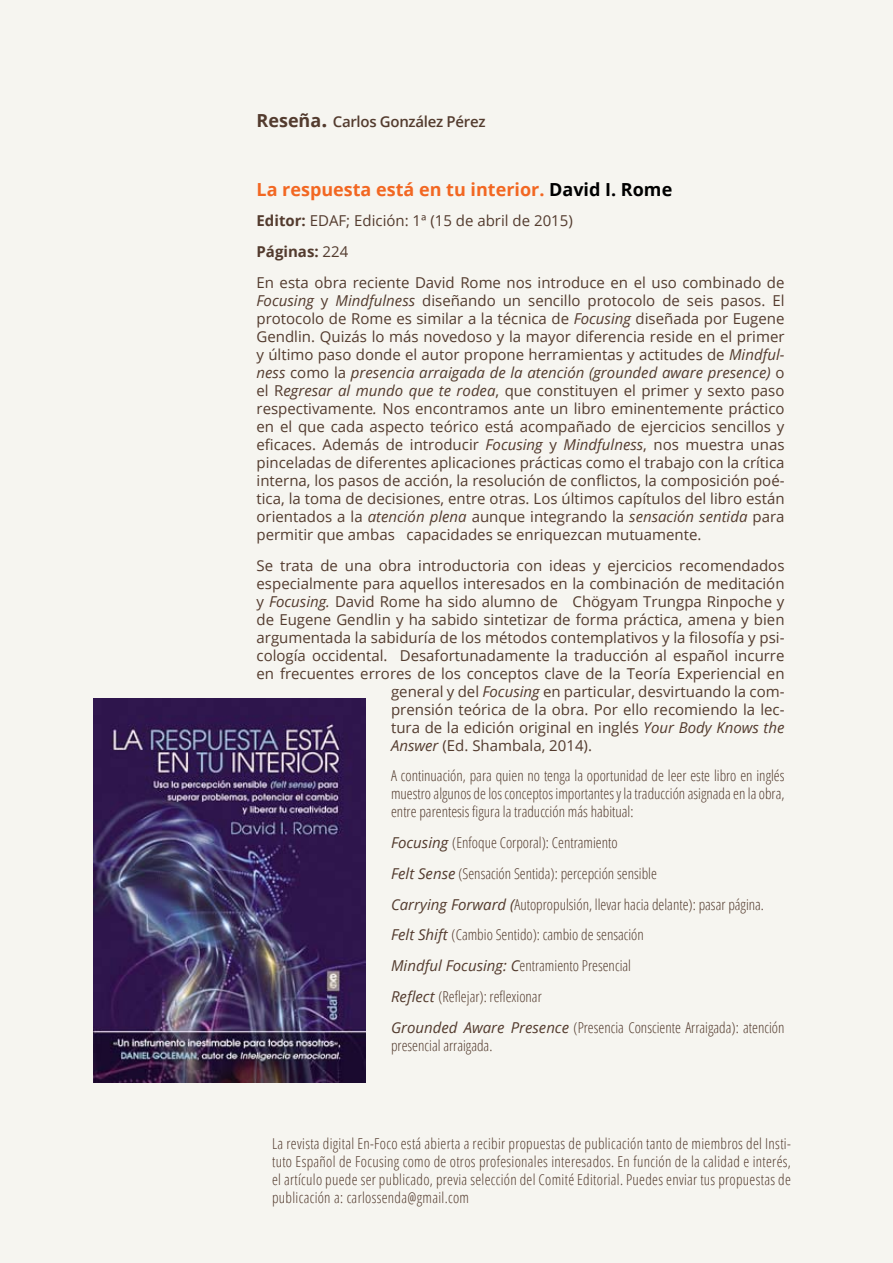
<style>
.page{position:relative;width:893px;height:1263px;background:#f6f5f0}
.page>*{position:absolute;margin:0;border:0;box-sizing:border-box;transform-origin:0 0}
.t1{font:700 18px "Open Sans";color:#f26722}
.t2{font:15px/18px "Open Sans";color:#533b2e}
.t3{font:300 condensed 15px/30.8px "Open Sans";color:#533b2e;text-align:justify}
.t4{font:600 15px "Open Sans";letter-spacing:-.02em;color:#533b2e}
.s1{font-weight:700;font-size:18px}
.s2{font-weight:700;font-size:21px}
.s3{color:#000}
.s4{font-weight:700}
.s5{font-style:italic}
.s6{font-weight:400;font-style:italic;font-stretch:normal}
</style>
<div class="page">
<img style="left:93px;top:698px;width:273px;height:384px">
<p class="t4" style="left:257px;top:111px;width:230px"><span class="s1">Reseña</span><span class="s2">.</span> Carlos González Pérez</p>
<p class="t1" style="left:257px;top:176px;width:417px">La respuesta está en tu interior. <span class="s3">David I. Rome</span></p>
<p class="t2" style="left:257px;top:205px;width:529px;line-height:30.8px"><span class="s4">Editor:</span> EDAF; Edición: 1ª (15 de abril de 2015)<br><span class="s4">Páginas:</span> 224<br>En esta obra reciente David Rome nos introduce en el uso combinado de</p>
<p class="t2" style="left:257px;top:291px;width:530px;text-align:justify"><span class="s5">Focusing</span> y <span class="s5">Mindfulness</span> diseñando un sencillo protocolo de seis pasos. El protocolo de Rome es similar a la técnica de <span class="s5">Focusing</span> diseñada por Eugene Gendlin. Quizás lo más novedoso y la mayor diferencia reside en el primer y último paso donde el autor propone herramientas y actitudes de <span class="s5">Mindful&shy;ness</span> como la <span class="s5">presencia arraigada de la atención (grounded aware presence)</span> o el R<span class="s5">egresar al mundo que te rodea</span>, que constituyen el primer y sexto paso respectivamente<span class="s5">.</span> Nos encontramos ante un libro eminentemente práctico en el que cada aspecto teórico está acompañado de ejercicios sencillos y eficaces. Además de introducir <span class="s5">Focusing</span> y <span class="s5">Mindfulness</span>, nos muestra unas pinceladas de diferentes aplicaciones prácticas como el trabajo con la crítica interna, los pasos de acción, la resolución de conflictos, la composición poé&shy;tica, la toma de decisiones, entre otras. Los últimos capítulos del libro están orientados a la <span class="s5">atención plena</span> aunque integrando la <span class="s5">sensación sentida</span> para permitir que ambas capacidades se enriquezcan mutuamente.</p>
<p class="t2" style="left:257px;top:556px;width:529px">Se trata de una obra introductoria con ideas y ejercicios recomendados</p>
<p class="t2" style="left:257px;top:574px;width:529px">especialmente para aquellos interesados en la combinación de meditación</p>
<p class="t2" style="left:257px;top:592px;width:529px">y <span class="s5">Focusing.</span> David Rome ha sido alumno de Chögyam Trungpa Rinpoche y</p>
<p class="t2" style="left:257px;top:610px;width:529px">de Eugene Gendlin y ha sabido sintetizar de forma práctica, amena y bien</p>
<p class="t2" style="left:257px;top:628px;width:529px">argumentada la sabiduría de los métodos contemplativos y la filosofía y psi-</p>
<p class="t2" style="left:257px;top:646px;width:529px">cología occidental. Desafortunadamente la traducción al español incurre</p>
<p class="t2" style="left:257px;top:664px;width:529px">en frecuentes errores de los conceptos clave de la Teoría Experiencial en</p>
<p class="t2" style="left:391px;top:682px;width:395px">general y del <span class="s5">Focusing</span> en particular, desvirtuando la com-</p>
<p class="t2" style="left:391px;top:700px;width:395px">prensión teórica de la obra. Por ello recomiendo la lec-</p>
<p class="t2" style="left:391px;top:718px;width:395px">tura de la edición original en inglés <span class="s5">Your Body Knows the</span></p>
<p class="t2" style="left:391px;top:736px;width:202px"><span class="s5">Answer</span> (Ed. Shambala, 2014).</p>
<p class="t3" style="left:391px;top:766px;width:395px;line-height:18px">A continuación, para quien no tenga la oportunidad de leer este libro en inglés muestro algunos de los conceptos importantes y la traducción asignada en la obra, entre parentesis figura la traducción más habitual:</p>
<p class="t3" style="left:391px;top:827px;width:395px;text-align:left"><span class="s6">Focusing</span> (Enfoque Corporal): Centramiento<br><span class="s6">Felt Sense</span> (Sensación Sentida): percepción sensible<br><span class="s6">Carrying Forward (</span>Autopropulsión, llevar hacia delante): pasar página.<br><span class="s6">Felt Shift</span> (Cambio Sentido): cambio de sensación<br><span class="s6">Mindful Focusing: C</span>entramiento Presencial<br><span class="s6">Reflect</span> (Reflejar): reflexionar<br><span class="s6">Grounded Aware Presence</span> (Presencia Consciente Arraigada): atención</p>
<p class="t3" style="left:391px;top:1029px;width:103px">presencial arraigada.</p>
<p class="t3" style="left:272px;top:1133px;width:520px;line-height:18px">La revista digital En-Foco está abierta a recibir propuestas de publicación tanto de miembros del Insti&shy;tuto Español de Focusing como de otros profesionales interesados. En función de la calidad e interés, el artículo puede ser publicado, previa selección del Comité Editorial. Puedes enviar tus propuestas de publicación a: carlossenda@gmail.com</p>
</div>
